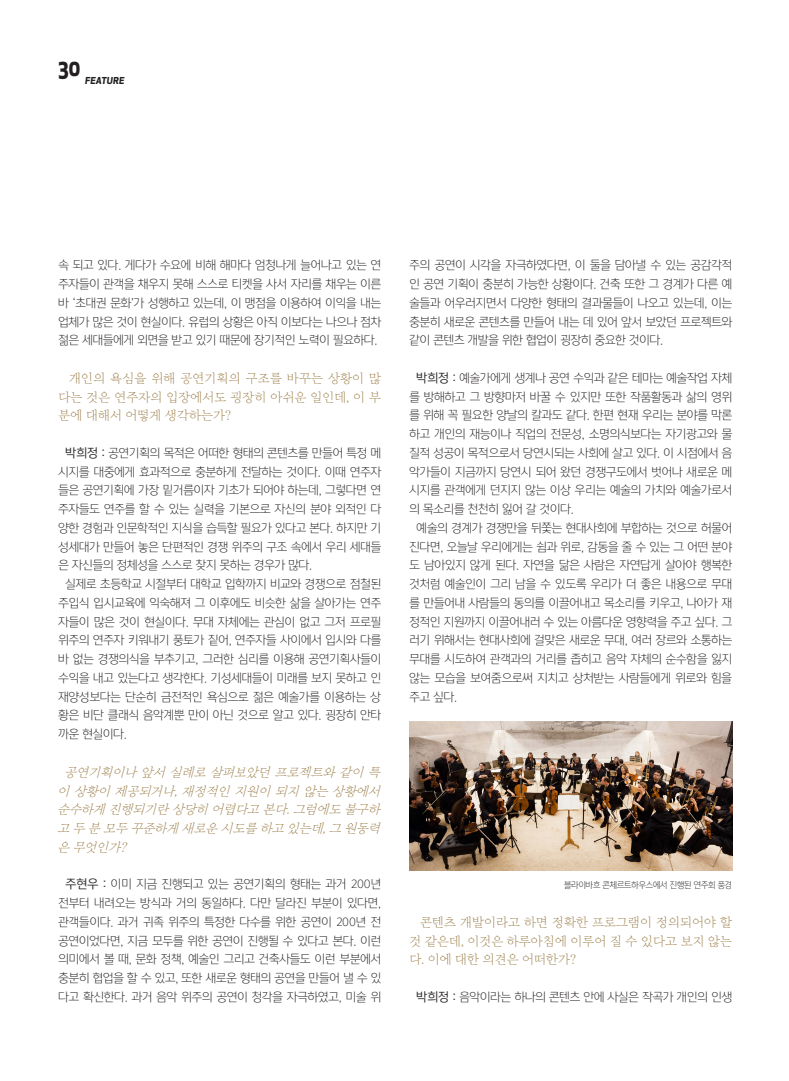
<style>
.page{position:relative;width:789px;height:1081px;background:#fff}
.page>*{position:absolute;margin:0;border:0;box-sizing:border-box;transform-origin:0 0}
.t1{font:700 22.5px "Apex New";color:#231f20;scale:.9 1}
.질문{font:12.5px/18.8px "Yoon Myungjo Pro 710";color:#937339;text-align:justify}
.대담_답문_고딕20_9_5pt{font:italic 12.5px/18.8px "Yoon Myungjo Pro 710";color:#937339;text-align:justify}
.대담_답문_고딕20_9_5pt-2{font:11.88px/18.8px "Yoon Gothic Pro 720";letter-spacing:-.01em;color:#231f20;text-align:justify}
.t2{font:italic 700 9.38px "Apex New";letter-spacing:.03em;color:#231f20}
.에세이-사진설명{font:8.75px "Yoon Gothic Pro 720";letter-spacing:-.015em;color:#231f20;scale:.95 1}
.s1{font-family:"Yoon Gothic Pro 740"}
</style>
<div class="page">
<img style="left:409px;top:721px;width:323px;height:149px">
<p class="t1" style="left:58px;top:52px;width:27px">30</p>
<p class="t2" style="left:85px;top:74px;width:41px">FEATURE</p>
<p class="대담_답문_고딕20_9_5pt-2" style="left:58px;top:256px;width:324px">속 되고 있다. 게다가 수요에 비해 해마다 엄청나게 늘어나고 있는 연 주자들이 관객을 채우지 못해 스스로 티켓을 사서 자리를 채우는 이른 바 ‘초대권 문화’가 성행하고 있는데, 이 맹점을 이용하여 이익을 내는 업체가 많은 것이 현실이다. 유럽의 상황은 아직 이보다는 나으나 점차 젊은 세대들에게 외면을 받고 있기 때문에 장기적인 노력이 필요하다.</p>
<p class="질문" style="left:58px;top:368px;width:324px;text-indent:11px">개인의 욕심을 위해 공연기획의 구조를 바꾸는 상황이 많 다는 것은 연주자의 입장에서도 굉장히 아쉬운 일인데, 이 부 분에 대해서 어떻게 생각하는가?</p>
<p class="대담_답문_고딕20_9_5pt-2" style="left:58px;top:443px;width:324px;text-indent:7px"><span class="s1">박희정 :</span> 공연기획의 목적은 어떠한 형태의 콘텐츠를 만들어 특정 메 시지를 대중에게 효과적으로 충분하게 전달하는 것이다. 이때 연주자 들은 공연기획에 가장 밑거름이자 기초가 되어야 하는데, 그렇다면 연 주자들도 연주를 할 수 있는 실력을 기본으로 자신의 분야 외적인 다 양한 경험과 인문학적인 지식을 습득할 필요가 있다고 본다. 하지만 기 성세대가 만들어 놓은 단편적인 경쟁 위주의 구조 속에서 우리 세대들 은 자신들의 정체성을 스스로 찾지 못하는 경우가 많다.</p>
<p class="대담_답문_고딕20_9_5pt-2" style="left:58px;top:574px;width:324px;text-indent:7px">실제로 초등학교 시절부터 대학교 입학까지 비교와 경쟁으로 점철된 주입식 입시교육에 익숙해져 그 이후에도 비슷한 삶을 살아가는 연주 자들이 많은 것이 현실이다. 무대 자체에는 관심이 없고 그저 프로필 위주의 연주자 키워내기 풍토가 짙어, 연주자들 사이에서 입시와 다를 바 없는 경쟁의식을 부추기고, 그러한 심리를 이용해 공연기획사들이 수익을 내고 있는다고 생각한다. 기성세대들이 미래를 보지 못하고 인 재양성보다는 단순히 금전적인 욕심으로 젊은 예술가를 이용하는 상 황은 비단 클래식 음악계뿐 만이 아닌 것으로 알고 있다. 굉장히 안타 까운 현실이다.</p>
<p class="대담_답문_고딕20_9_5pt" style="left:57px;top:762px;width:328px;text-indent:7px">공연기획이나 앞서 실례로 살펴보았던 프로젝트와 같이 특 이 상황이 제공되거나,재정적인 지원이 되지 않는 상황에서 순수하게 진행되기란 상당히 어렵다고 본다.그럼에도 불구하 고 두 분 모두 꾸준하게 새로운 시도를 하고 있는데,그 원동력 은 무엇인가?</p>
<p class="대담_답문_고딕20_9_5pt-2" style="left:58px;top:874px;width:324px;text-align:center"><span class="s1">주현우 :</span> 이미 지금 진행되고 있는 공연기획의 형태는 과거 200년 전부터 내려오는 방식과 거의 동일하다. 다만 달라진 부분이 있다면, 관객들이다. 과거 귀족 위주의 특정한 다수를 위한 공연이 200년 전 공연이었다면, 지금 모두를 위한 공연이 진행될 수 있다고 본다. 이런 의미에서 볼 때, 문화 정책, 예술인 그리고 건축사들도 이런 부분에서 충분히 협업을 할 수 있고, 또한 새로운 형태의 공연을 만들어 낼 수 있 다고 확신한다. 과거 음악 위주의 공연이 청각을 자극하였고, 미술 위</p>
<p class="대담_답문_고딕20_9_5pt-2" style="left:409px;top:256px;width:324px">주의 공연이 시각을 자극하였다면, 이 둘을 담아낼 수 있는 공감각적 인 공연 기획이 충분히 가능한 상황이다. 건축 또한 그 경계가 다른 예 술들과 어우러지면서 다양한 형태의 결과물들이 나오고 있는데, 이는 충분히 새로운 콘텐츠를 만들어 내는 데 있어 앞서 보았던 프로젝트와 같이 콘텐츠 개발을 위한 협업이 굉장히 중요한 것이다.</p>
<p class="대담_답문_고딕20_9_5pt-2" style="left:409px;top:368px;width:324px;text-indent:7px"><span class="s1">박희정 :</span> 예술가에게 생계나 공연 수익과 같은 테마는 예술작업 자체 를 방해하고 그 방향마저 바꿀 수 있지만 또한 작품활동과 삶의 영위 를 위해 꼭 필요한 양날의 칼과도 같다. 한편 현재 우리는 분야를 막론 하고 개인의 재능이나 직업의 전문성, 소명의식보다는 자기광고와 물 질적 성공이 목적으로서 당연시되는 사회에 살고 있다. 이 시점에서 음 악가들이 지금까지 당연시 되어 왔던 경쟁구도에서 벗어나 새로운 메 시지를 관객에게 던지지 않는 이상 우리는 예술의 가치와 예술가로서 의 목소리를 천천히 잃어 갈 것이다.</p>
<p class="대담_답문_고딕20_9_5pt-2" style="left:409px;top:518px;width:324px;text-indent:7px">예술의 경계가 경쟁만을 뒤쫓는 현대사회에 부합하는 것으로 허물어 진다면, 오늘날 우리에게는 쉼과 위로, 감동을 줄 수 있는 그 어떤 분야 도 남아있지 않게 된다. 자연을 닮은 사람은 자연답게 살아야 행복한 것처럼 예술인이 그리 남을 수 있도록 우리가 더 좋은 내용으로 무대 를 만들어내 사람들의 동의를 이끌어내고 목소리를 키우고, 나아가 재 정적인 지원까지 이끌어내러 수 있는 아름다운 영향력을 주고 싶다. 그 러기 위해서는 현대사회에 걸맞은 새로운 무대, 여러 장르와 소통하는 무대를 시도하여 관객과의 거리를 좁히고 음악 자체의 순수함을 잃지 않는 모습을 보여줌으로써 지치고 상처받는 사람들에게 위로와 힘을 주고 싶다.</p>
<p class="에세이-사진설명" style="left:564px;top:880px;width:178px">블라이바흐 콘체르트하우스에서 진행된 연주회 풍경</p>
<p class="질문" style="left:409px;top:912px;width:324px;text-indent:11px">콘텐츠 개발이라고 하면 정확한 프로그램이 정의되어야 할 것 같은데, 이것은 하루아침에 이루어 질 수 있다고 보지 않는 다. 이에 대한 의견은 어떠한가?</p>
<p class="대담_답문_고딕20_9_5pt-2" style="left:416px;top:987px;width:317px"><span class="s1">박희정 :</span> 음악이라는 하나의 콘텐츠 안에 사실은 작곡가 개인의 인생</p>
</div>
